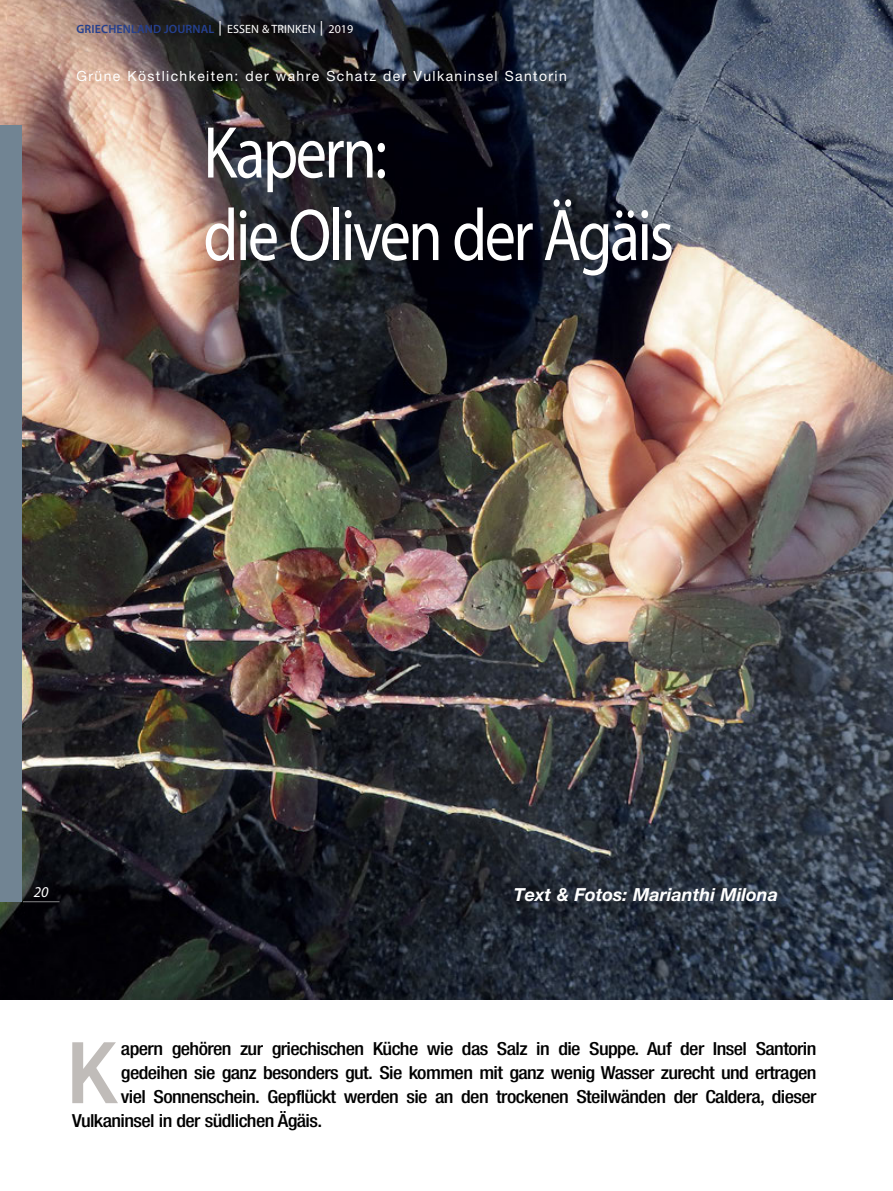
<style>
.page{position:relative;width:893px;height:1191px;background:#fff}
.page>*{position:absolute;margin:0;border:0;box-sizing:border-box;transform-origin:0 0}
.t1{font:500 condensed 85.2px "Helvetica Neue LT Pro";color:#c0bcb9;scale:1.12 1}
.t2{font:73.95px "Myriad Pro";letter-spacing:-.04em;color:#fff;scale:.84 1}
.t3{font:500 condensed 18px "Helvetica Neue LT Pro";letter-spacing:-.03em;color:#000;scale:1.12 1}
.t4{font:italic 700 18px "Helvetica Neue LT Pro";color:#fff}
.t5{font:italic 15px "Myriad Pro";color:#fff}
.t6{font:14.1px "Helvetica Neue LT Pro";letter-spacing:.1em;color:#fff}
.t7{font:600 12px "Myriad Pro";letter-spacing:.01em;color:#25408f}
.s1{font-family:"Arial Unicode MS";font-weight:400;color:#fff}
.s2{font-weight:400;color:#fff}
</style>
<div class="page">
<img style="left:0;top:0;width:893px;height:999px">
<div style="left:0;top:125px;width:21px;height:776px;background:#718493"></div>
<hr style="left:23px;top:901px;width:37px;height:1px;background:#fff">
<p class="t7" style="left:77px;top:22px;width:278px">GRIECHENLAND JOURNAL <span class="s1">▏</span><span class="s2">ESSEN &amp; TRINKEN</span> <span class="s1">▏</span><span class="s2">2019</span></p>
<p class="t6" style="left:77px;top:67px;width:492px">Grüne Köstlichkeiten: der wahre Schatz der Vulkaninsel Santorin</p>
<p class="t2" style="left:203px;top:107px;width:220px">Kapern:</p>
<p class="t2" style="left:203px;top:190px;width:562px">die Oliven der Ägäis</p>
<p class="t5" style="left:34px;top:882px;width:16px">20</p>
<p class="t4" style="left:514px;top:883px;width:266px">Text &amp; Fotos: Marianthi Milona</p>
<p class="t1" style="left:67px;top:1022px;width:46px">K</p>
<p class="t3" style="left:121px;top:1038px;width:622px">apern gehören zur griechischen Küche wie das Salz in die Suppe. Auf der Insel Santorin</p>
<p class="t3" style="left:121px;top:1062px;width:622px">gedeihen sie ganz besonders gut. Sie kommen mit ganz wenig Wasser zurecht und ertragen</p>
<p class="t3" style="left:121px;top:1086px;width:622px">viel Sonnenschein. Gepflückt werden sie an den trockenen Steilwänden der Caldera, dieser</p>
<p class="t3" style="left:72px;top:1110px;width:225px">Vulkaninsel in der südlichen Ägäis.</p>
</div>
